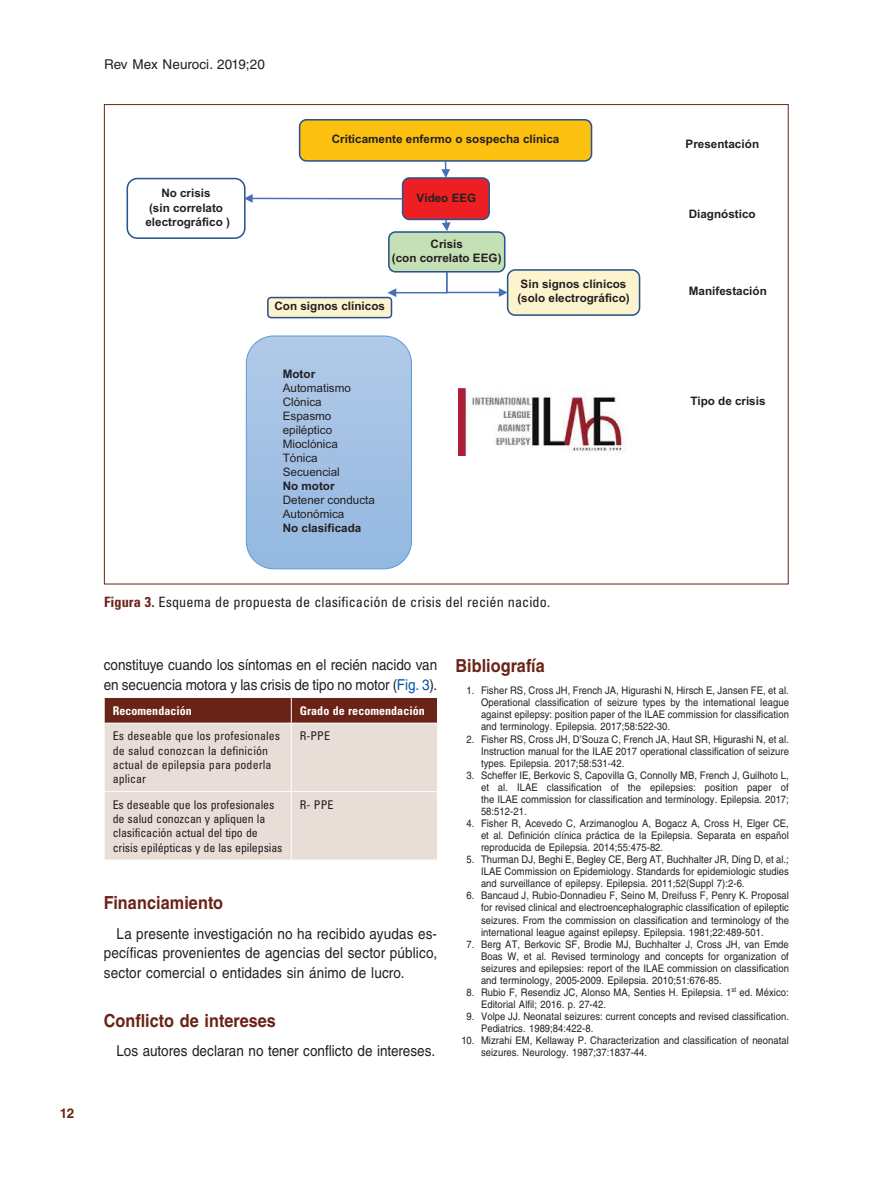
<style>
.page{position:relative;width:893px;height:1191px;background:#fff}
.page>*{position:absolute;margin:0;border:0;box-sizing:border-box;transform-origin:0 0}
.t1{font:700 18px "Helvetica LT Std";letter-spacing:.005em;color:#6a2317;scale:.9 1}
.t2{font:15px/19.5px "Helvetica LT Std";color:#231f20;scale:.9 1}
.t3{font:condensed 14.25px "Univers LT Std";letter-spacing:.005em;color:#231f20}
.t4{font:13.5px "Helvetica LT Std";letter-spacing:.005em;color:#231f20}
.t5{font:700 13.5px "Helvetica LT Std";color:#6a2317}
.t6{font:condensed 12px/14.2px "Univers LT Std";letter-spacing:-.01em;color:#231f20}
.t7{font:700 condensed 12px "Univers LT Std";letter-spacing:.005em;color:#fff}
.t8{font:700 11.7px/14px "Arial";color:#231f20;text-align:center}
.t9{font:11.7px/14px "Arial";color:#231f20}
.t10{font:10.5px/12px "Helvetica LT Std";letter-spacing:.005em;color:#231f20;text-align:justify;scale:.9 1}
.s1{font-weight:700;color:#6a2317}
.s2{color:#0157a8}
</style>
<div class="page">
<div style="left:105px;top:723px;width:332px;height:136px;background:#e9ddd8"></div>
<hr style="left:291px;top:723px;width:1px;height:68px;background:#fff">
<hr style="left:291px;top:792px;width:1px;height:67px;background:#fff">
<div style="left:104px;top:697px;width:333px;height:25px;background:#6a2317"></div>
<hr style="left:104px;top:791px;width:187px;height:1px;background:#fff">
<hr style="left:291px;top:791px;width:147px;height:1px;background:#fff">
<svg style="left:246px;top:337px;width:165px;height:232px;background:#a3c1e4"></svg>
<div style="left:246px;top:335px;width:166px;height:234px;border:1px solid #5c9ad3;border-radius:28px"></div>
<div style="left:300px;top:120px;width:291px;height:41px;background:#fcc011;border-radius:7px"></div>
<div style="left:299px;top:119px;width:293px;height:43px;border:2px solid #285290;border-radius:7px"></div>
<div style="left:127px;top:178px;width:119px;height:61px;border:2px solid #285290;border-radius:10px"></div>
<div style="left:403px;top:178px;width:86px;height:41px;background:#ee1f23;border-radius:7px"></div>
<div style="left:402px;top:177px;width:88px;height:43px;border:2px solid #285290;border-radius:7px"></div>
<svg style="left:441px;top:161px;width:9px;height:17px"></svg>
<svg style="left:244px;top:194px;width:9px;height:9px"></svg>
<hr style="left:251px;top:198px;width:152px;height:1px;background:#4671b8">
<div style="left:389px;top:232px;width:116px;height:40px;background:#c5e0b5;border-radius:7px"></div>
<div style="left:388px;top:231px;width:117px;height:41px;border:2px solid #285290;border-radius:7px"></div>
<svg style="left:442px;top:219px;width:9px;height:12px"></svg>
<div style="left:268px;top:297px;width:123px;height:20px;background:#fdf4ce;border-radius:3px"></div>
<div style="left:267px;top:297px;width:125px;height:21px;border:2px solid #285290;border-radius:3px"></div>
<div style="left:508px;top:270px;width:131px;height:45px;background:#fdf4ce;border-radius:8px"></div>
<div style="left:507px;top:269px;width:133px;height:47px;border:2px solid #285290;border-radius:8px"></div>
<svg style="left:387px;top:272px;width:121px;height:25px"></svg>
<img style="left:459px;top:389px;width:165px;height:66px">
<p class="t5" style="left:60px;top:1104px;width:16px">12</p>
<p class="t4" style="left:104px;top:57px;width:162px">Rev Mex Neuroci. 2019;20</p>
<p class="t8" style="left:145px;top:186px;width:86px">No crisis<br>(sin correlato electrográfico )</p>
<p class="t8" style="left:332px;top:132px;width:229px">Criticamente enfermo o sospecha clínica</p>
<p class="t8" style="left:417px;top:191px;width:61px">Vídeo EEG</p>
<p class="t8" style="left:392px;top:237px;width:111px">Crisis<br>(con correlato EEG)</p>
<p class="t8" style="left:274px;top:299px;width:112px">Con signos clínicos</p>
<p class="t8" style="left:517px;top:277px;width:114px;text-align:left">Sin signos clínicos (solo electrográfico)</p>
<p class="t8" style="left:283px;top:367px;width:34px">Motor</p>
<p class="t9" style="left:283px;top:381px;width:70px">Automatismo<br>Clónica<br>Espasmo epiléptico<br>Mioclónica<br>Tónica<br>Secuencial</p>
<p class="t8" style="left:283px;top:479px;width:54px">No motor</p>
<p class="t9" style="left:283px;top:493px;width:94px">Detener conducta<br>Autonómica</p>
<p class="t8" style="left:283px;top:521px;width:80px">No clasificada</p>
<h3 class="t3" style="left:104px;top:593px;width:447px"><span class="s1">Figura 3.</span> Esquema de propuesta de clasificación de crisis del recién nacido.</h3>
<p class="t8" style="left:686px;top:137px;width:75px">Presentación</p>
<p class="t8" style="left:689px;top:207px;width:68px">Diagnóstico</p>
<p class="t8" style="left:689px;top:284px;width:80px">Manifestación</p>
<p class="t8" style="left:690px;top:394px;width:77px">Tipo de crisis</p>
<h2 class="t2" style="left:104px;top:655px;width:372px">constituye cuando los síntomas en el recién nacido van en secuencia motora y las crisis de tipo no motor (<span class="s2">Fig. 3</span>).</h2>
<p class="t7" style="left:113px;top:703px;width:81px">Recomendación</p>
<p class="t7" style="left:300px;top:703px;width:127px">Grado de recomendación</p>
<p class="t6" style="left:113px;top:729px;width:169px">Es deseable que los profesionales de salud conozcan la definición actual de epilepsia para poderla aplicar</p>
<p class="t6" style="left:300px;top:728px;width:32px">R‑PPE</p>
<p class="t6" style="left:113px;top:797px;width:171px">Es deseable que los profesionales de salud conozcan y apliquen la clasificación actual del tipo de crisis epilépticas y de las epilepsias</p>
<p class="t6" style="left:300px;top:797px;width:35px">R‑ PPE</p>
<h1 class="t1" style="left:104px;top:892px;width:134px">Financiamiento</h1>
<h2 class="t2" style="left:104px;top:923px;width:372px;text-align:justify;text-indent:13px">La presente investigación no ha recibido ayudas es&shy;pecíficas provenientes de agencias del sector público, sector comercial o entidades sin ánimo de lucro.</h2>
<h1 class="t1" style="left:104px;top:1009px;width:193px">Conflicto de intereses</h1>
<h2 class="t2" style="left:117px;top:1041px;width:355px">Los autores declaran no tener conflicto de intereses.</h2>
<h1 class="t1" style="left:455px;top:655px;width:101px">Bibliografía</h1>
<p class="t10" style="left:481px;top:684px;width:344px;text-indent:-14px">1. Fisher RS, Cross JH, French JA, Higurashi N, Hirsch E, Jansen FE, et al.<br>Operational classification of seizure types by the international league against epilepsy: position paper of the ILAE commission for classification and terminology. Epilepsia. 2017;58:522-30.</p>
<p class="t10" style="left:481px;top:733px;width:344px;text-indent:-14px">2. Fisher RS, Cross JH, D’Souza C, French JA, Haut SR, Higurashi N, et al.<br>Instruction manual for the ILAE 2017 operational classification of seizure types. Epilepsia. 2017;58:531-42.</p>
<p class="t10" style="left:481px;top:769px;width:344px;text-indent:-14px">3. Scheffer IE, Berkovic S, Capovilla G, Connolly MB, French J, Guilhoto L, et al. ILAE classification of the epilepsies: position paper of the ILAE commission for classification and terminology. Epilepsia. 2017; 58:512-21.</p>
<p class="t10" style="left:481px;top:817px;width:344px;text-indent:-14px">4. Fisher R, Acevedo C, Arzimanoglou A, Bogacz A, Cross H, Elger CE, et al. Definición clínica práctica de la Epilepsia. Separata en español reproducida de Epilepsia. 2014;55:475-82.</p>
<p class="t10" style="left:481px;top:853px;width:344px;text-indent:-14px">5. Thurman DJ, Beghi E, Begley CE, Berg AT, Buchhalter JR, Ding D, et al.; ILAE Commission on Epidemiology. Standards for epidemiologic studies and surveillance of epilepsy. Epilepsia. 2011;52(Suppl 7):2-6.</p>
<p class="t10" style="left:481px;top:889px;width:344px;text-indent:-14px">6. Bancaud J, Rubio-Donnadieu F, Seino M, Dreifuss F, Penry K. Proposal for revised clinical and electroencephalographic classification of epileptic seizures. From the commission on classification and terminology of the international league against epilepsy. Epilepsia. 1981;22:489-501.</p>
<p class="t10" style="left:481px;top:938px;width:344px;text-indent:-14px">7. Berg AT, Berkovic SF, Brodie MJ, Buchhalter J, Cross JH, van Emde Boas W, et al. Revised terminology and concepts for organization of seizures and epilepsies: report of the ILAE commission on classification and terminology, 2005-2009. Epilepsia. 2010;51:676-85.</p>
<p class="t10" style="left:481px;top:986px;width:343px;text-indent:-14px">8. Rubio F, Resendiz JC, Alonso MA, Senties H. Epilepsia. 1<sup>st</sup> ed. México:<br>Editorial Alfil; 2016. p. 27-42.</p>
<p class="t10" style="left:481px;top:1010px;width:344px;text-indent:-14px">9. Volpe JJ. Neonatal seizures: current concepts and revised classification.<br>Pediatrics. 1989;84:422-8.</p>
<p class="t10" style="left:481px;top:1034px;width:344px;text-indent:-20px">10. Mizrahi EM, Kellaway P. Characterization and classification of neonatal seizures. Neurology. 1987;37:1837-44.</p>
</div>
